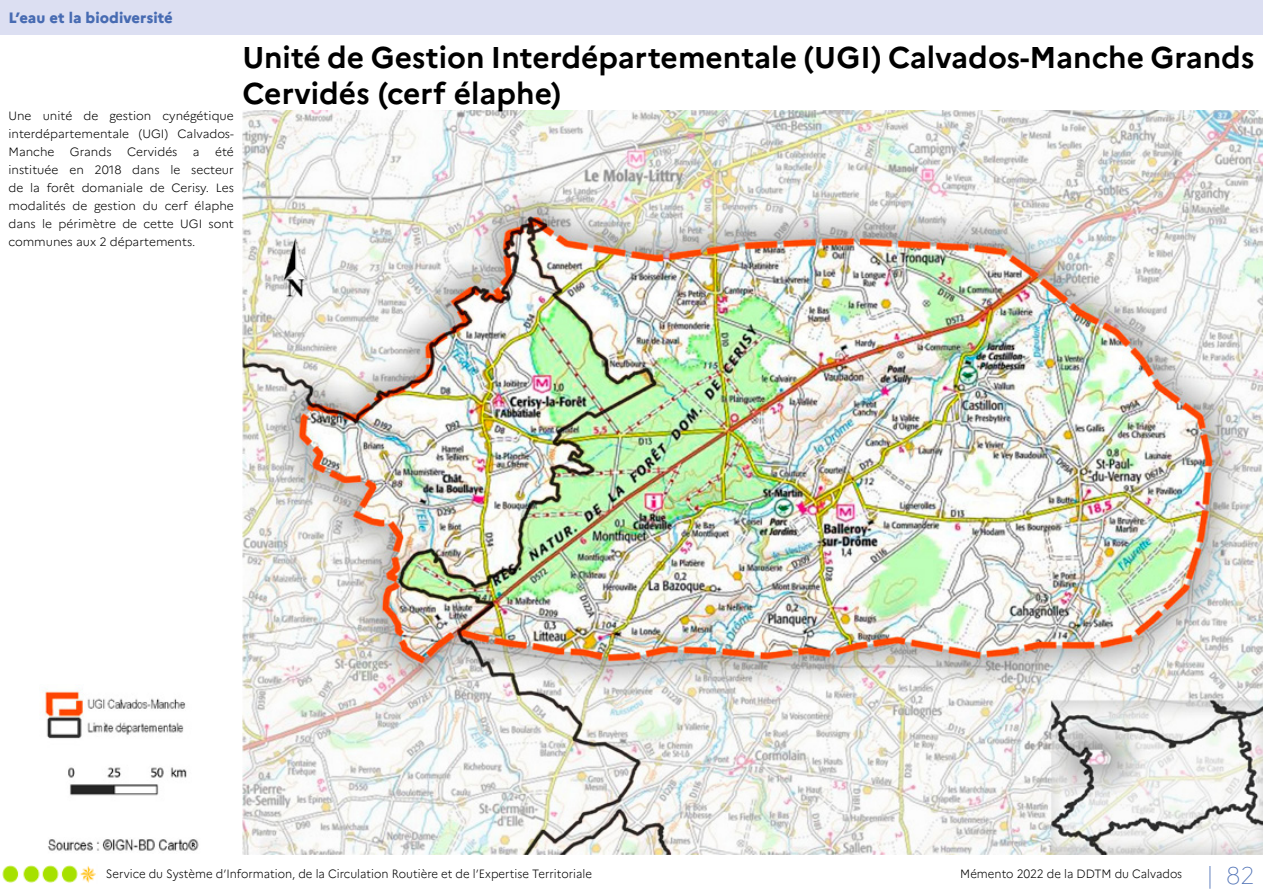
<style>
.page{position:relative;width:1263px;height:893px;background:#fff}
.page>*{position:absolute;margin:0;border:0;box-sizing:border-box;transform-origin:0 0}
.t1{font:700 30px/36px "Marianne";color:#000}
.t2{font:100 24px "Marianne";color:#476bb2}
.t3{font:800 15px "Marianne";color:#476bb2}
.t4{font:300 12px/18px "Marianne";color:#000;text-align:justify}
.t5{font:300 12px "Marianne";color:#000;scale:.95 1}
</style>
<div class="page">
<img style="left:242px;top:111px;width:1021px;height:744px">
<img style="left:43px;top:690px;width:156px;height:161px">
<div style="left:0;top:0;width:1263px;height:34px;background:#dcdff2"></div>
<img style="left:2px;top:865px;width:94px;height:18px">
<p class="t3" style="left:9px;top:8px;width:166px">L’eau et la biodiversité</p>
<p class="t4" style="left:9px;top:106px;width:227px">Une unité de gestion cynégétique interdépartementale (UGI) Calvados-Manche</p>
<p class="t4" style="left:70px;top:142px;width:43px">Grands</p>
<p class="t4" style="left:127px;top:142px;width:52px">Cervidés</p>
<p class="t4" style="left:193px;top:142px;width:8px">a</p>
<p class="t4" style="left:9px;top:142px;width:227px;text-indent:207px">été instituée en 2018 dans le secteur de la forêt domaniale de Cerisy. Les modalités de gestion du cerf élaphe dans le périmètre de cette UGI sont communes aux 2 départements.</p>
<h1 class="t1" style="left:242px;top:39px;width:1013px">Unité de Gestion Interdépartementale (UGI) Calvados-Manche Grands<br>Cervidés (cerf élaphe)</h1>
<p class="t5" style="left:106px;top:867px;width:513px">Service du Système d’Information, de la Circulation Routière et de l’Expertise Territoriale</p>
<h2 class="t2" style="left:1206px;top:860px;width:50px">| 82</h2>
<p class="t5" style="left:960px;top:867px;width:235px">Mémento 2022 de la DDTM du Calvados</p>
</div>
